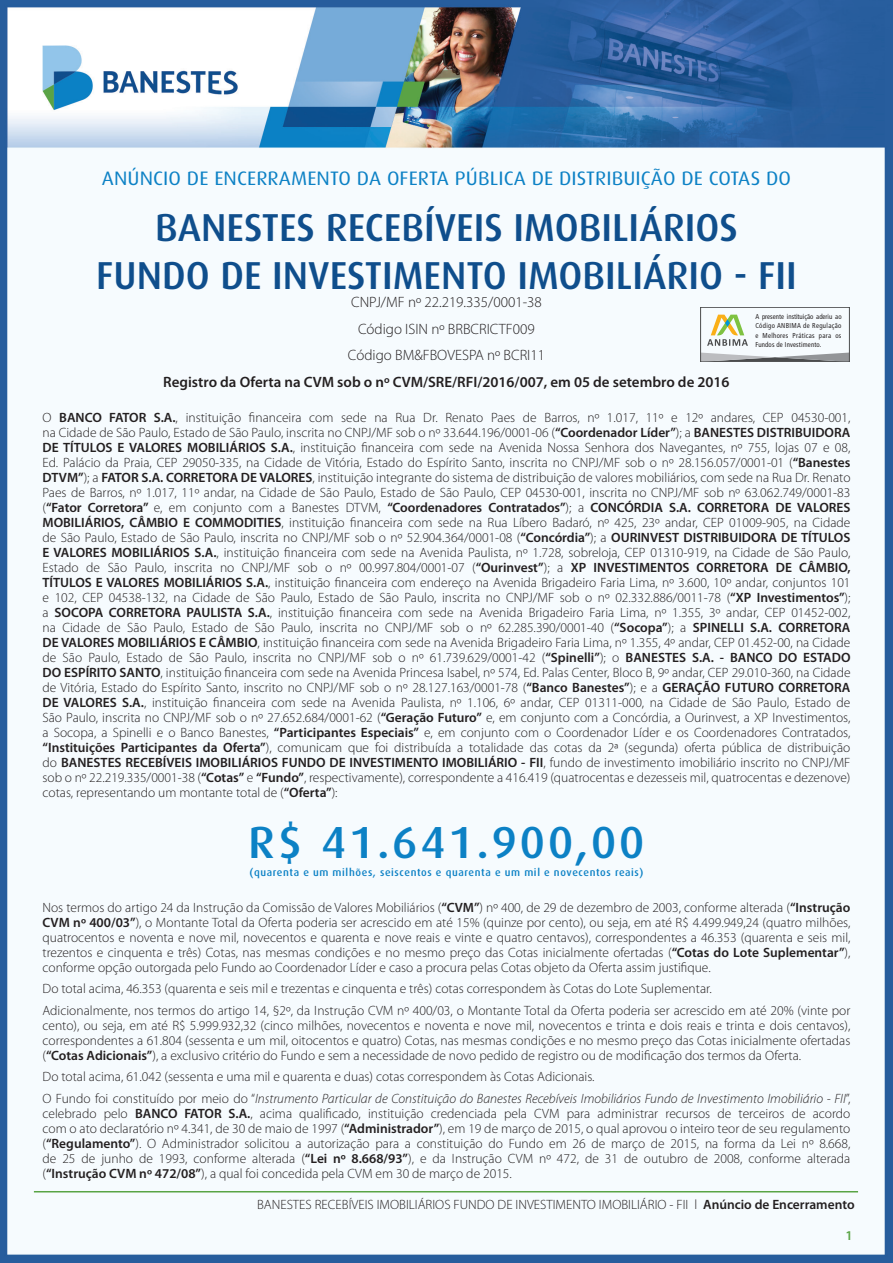
<style>
.page{position:relative;width:893px;height:1263px;background:#fff}
.page>*{position:absolute;margin:0;border:0;box-sizing:border-box;transform-origin:0 0}
.t1{font:500 45px "Dax";letter-spacing:.05em;color:#0c81c5;scale:1.05 1}
.t2{font:500 39px/48px "Dax";color:#0f4e8c;text-align:center}
.t3{font:19.5px "Dax";letter-spacing:.005em;color:#0c81c5;scale:1.06 1}
.t4{font:300 15px/26.5px "Myriad Pro";color:#231f20;text-align:center}
.t5{font:600 15px "Myriad Pro";color:#231f20}
.t6{font:300 13.5px/15px "Myriad Pro";color:#231f20;text-align:justify}
.t7{font:600 13.5px "Myriad Pro";color:#59a445}
.t8{font:500 10.5px "Dax";letter-spacing:.06em;color:#0c81c5}
.t9{font:condensed 7.05px/9.3px "Frutiger";letter-spacing:.045em;color:#231f20;text-align:justify;scale:.95 1}
.s1{font-weight:600}
.s2{font-style:italic}
</style>
<div class="page">
<img style="left:0;top:0;width:893px;height:1263px">
<hr style="left:34px;top:1191px;width:824px;height:1px;background:#59a445">
<svg style="left:707px;top:315px;width:41px;height:31px"></svg>
<svg style="left:702px;top:353px;width:145px;height:7px"></svg>
<div style="left:700px;top:307px;width:149px;height:55px;border:1px solid #4b4c4d"></div>
<h3 class="t3" style="left:102px;top:168px;width:652px">ANÚNCIO DE ENCERRAMENTO DA OFERTA PÚBLICA DE DISTRIBUIÇÃO DE COTAS DO</h3>
<h2 class="t2" style="left:96px;top:204px;width:702px">BANESTES RECEBÍVEIS IMOBILIÁRIOS<br>FUNDO DE INVESTIMENTO IMOBILIÁRIO - FII</h2>
<p class="t4" style="left:348px;top:289px;width:199px">CNPJ/MF nº 22.219.335/0001-38<br>Código ISIN nº BRBCRICTF009<br>Código BM&amp;FBOVESPA nº BCRI11</p>
<p class="t5" style="left:163px;top:374px;width:568px">Registro da Oferta na CVM sob o nº CVM/SRE/RFI/2016/007, em 05 de setembro de 2016</p>
<p class="t9" style="left:755px;top:312px;width:92px">A presente instituição aderiu ao Código ANBIMA de Regulação e Melhores Práticas para os Fundos de Investimento.</p>
<p class="t6" style="left:43px;top:411px;width:809px">O <span class="s1">BANCO FATOR S.A.</span>, instituição financeira com sede na Rua Dr. Renato Paes de Barros, nº 1.017, 11º e 12º andares, CEP 04530-001, na Cidade de São Paulo, Estado de São Paulo, inscrita no CNPJ/MF sob o nº 33.644.196/0001-06 (<span class="s1">“Coordenador Líder”</span>); a <span class="s1">BANESTES DISTRIBUIDORA DE TÍTULOS E VALORES MOBILIÁRIOS S.A.</span>, instituição financeira com sede na Avenida Nossa Senhora dos Navegantes, nº 755, lojas 07 e 08, Ed. Palácio da Praia, CEP 29050-335, na Cidade de Vitória, Estado do Espírito Santo, inscrita no CNPJ/MF sob o nº 28.156.057/0001-01 (<span class="s1">“Banestes DTVM”</span>); a <span class="s1">FATOR S.A. CORRETORA DE VALORES</span>, instituição integrante do sistema de distribuição de valores mobiliários, com sede na Rua Dr. Renato Paes de Barros, nº 1.017, 11º andar, na Cidade de São Paulo, Estado de São Paulo, CEP 04530-001, inscrita no CNPJ/MF sob nº 63.062.749/0001-83 (<span class="s1">“Fator Corretora”</span> e, em conjunto com a Banestes DTVM, <span class="s1">“Coordenadores Contratados”</span>); a <span class="s1">CONCÓRDIA S.A. CORRETORA DE VALORES MOBILIÁRIOS, CÂMBIO E COMMODITIES</span>, instituição financeira com sede na Rua Líbero Badaró, nº 425, 23º andar, CEP 01009-905, na Cidade de São Paulo, Estado de São Paulo, inscrita no CNPJ/MF sob o nº 52.904.364/0001-08 (<span class="s1">“Concórdia”</span>); a <span class="s1">OURINVEST DISTRIBUIDORA DE TÍTULOS E VALORES MOBILIÁRIOS S.A.</span>, instituição financeira com sede na Avenida Paulista, nº 1.728, sobreloja, CEP 01310-919, na Cidade de São Paulo, Estado de São Paulo, inscrita no CNPJ/MF sob o nº 00.997.804/0001-07 (<span class="s1">“Ourinvest”</span>); a <span class="s1">XP INVESTIMENTOS CORRETORA DE CÂMBIO, TÍTULOS E VALORES MOBILIÁRIOS S.A.</span>, instituição financeira com endereço na Avenida Brigadeiro Faria Lima, nº 3.600, 10º andar, conjuntos 101 e 102, CEP 04538-132, na Cidade de São Paulo, Estado de São Paulo, inscrita no CNPJ/MF sob o nº 02.332.886/0011-78 (<span class="s1">“XP Investimentos”</span>); a <span class="s1">SOCOPA CORRETORA PAULISTA S.A.</span>, instituição financeira com sede na Avenida Brigadeiro Faria Lima, nº 1.355, 3º andar, CEP 01452-002, na Cidade de São Paulo, Estado de São Paulo, inscrita no CNPJ/MF sob o nº 62.285.390/0001-40 (<span class="s1">“Socopa”</span>); a <span class="s1">SPINELLI S.A. CORRETORA DE VALORES MOBILIÁRIOS E CÂMBIO</span>, instituição financeira com sede na Avenida Brigadeiro Faria Lima, nº 1.355, 4º andar, CEP 01.452-00, na Cidade de São Paulo, Estado de São Paulo, inscrita no CNPJ/MF sob o nº 61.739.629/0001-42 (<span class="s1">“Spinelli”</span>); o <span class="s1">BANESTES S.A. - BANCO DO ESTADO DO ESPÍRITO SANTO</span>, instituição financeira com sede na Avenida Princesa Isabel, nº 574, Ed. Palas Center, Bloco B, 9º andar, CEP 29.010-360, na Cidade de Vitória, Estado do Espírito Santo, inscrito no CNPJ/MF sob o nº 28.127.163/0001-78 (<span class="s1">“Banco Banestes”</span>); e a <span class="s1">GERAÇÃO FUTURO CORRETORA DE VALORES S.A.</span>, instituição financeira com sede na Avenida Paulista, nº 1.106, 6º andar, CEP 01311-000, na Cidade de São Paulo, Estado de São Paulo, inscrita no CNPJ/MF sob o nº 27.652.684/0001-62 (<span class="s1">“Geração Futuro”</span> e, em conjunto com a Concórdia, a Ourinvest, a XP Investimentos, a Socopa, a Spinelli e o Banco Banestes, <span class="s1">“Participantes Especiais”</span> e, em conjunto com o Coordenador Líder e os Coordenadores Contratados, <span class="s1">“Instituições Participantes da Oferta”</span>), comunicam que foi distribuída a totalidade das cotas da 2ª (segunda) oferta pública de distribuição do <span class="s1">BANESTES RECEBÍVEIS IMOBILIÁRIOS FUNDO DE INVESTIMENTO IMOBILIÁRIO - FII</span>, fundo de investimento imobiliário inscrito no CNPJ/MF sob o nº 22.219.335/0001-38 (<span class="s1">“Cotas”</span> e <span class="s1">“Fundo”</span>, respectivamente), correspondente a 416.419 (quatrocentas e dezesseis mil, quatrocentas e dezenove) cotas, representando um montante total de (<span class="s1">“Oferta”</span>):</p>
<h1 class="t1" style="left:248px;top:817px;width:379px">R$ 41.641.900,00</h1>
<p class="t8" style="left:249px;top:866px;width:396px">(quarenta e um milhões, seiscentos e quarenta e um mil e novecentos reais)</p>
<p class="t6" style="left:43px;top:900px;width:809px">Nos termos do artigo 24 da Instrução da Comissão de Valores Mobiliários (<span class="s1">“CVM”</span>) nº 400, de 29 de dezembro de 2003, conforme alterada (<span class="s1">“Instrução CVM nº 400/03”</span>), o Montante Total da Oferta poderia ser acrescido em até 15% (quinze por cento), ou seja, em até R$ 4.499.949,24 (quatro milhões, quatrocentos e noventa e nove mil, novecentos e quarenta e nove reais e vinte e quatro centavos), correspondentes a 46.353 (quarenta e seis mil, trezentos e cinquenta e três) Cotas, nas mesmas condições e no mesmo preço das Cotas inicialmente ofertadas (<span class="s1">“Cotas do Lote Suplementar”</span>), conforme opção outorgada pelo Fundo ao Coordenador Líder e caso a procura pelas Cotas objeto da Oferta assim justifique.</p>
<p class="t6" style="left:43px;top:978px;width:809px;line-height:21.5px">Do total acima, 46.353 (quarenta e seis mil e trezentas e cinquenta e três) cotas correspondem às Cotas do Lote Suplementar.<br>Adicionalmente, nos termos do artigo 14, §2º, da Instrução CVM nº 400/03, o Montante Total da Oferta poderia ser acrescido em até 20% (vinte por</p>
<p class="t6" style="left:43px;top:1018px;width:809px">cento), ou seja, em até R$ 5.999.932,32 (cinco milhões, novecentos e noventa e nove mil, novecentos e trinta e dois reais e trinta e dois centavos), correspondentes a 61.804 (sessenta e um mil, oitocentos e quatro) Cotas, nas mesmas condições e no mesmo preço das Cotas inicialmente ofertadas (<span class="s1">“Cotas Adicionais”</span>), a exclusivo critério do Fundo e sem a necessidade de novo pedido de registro ou de modificação dos termos da Oferta.</p>
<p class="t6" style="left:43px;top:1066px;width:809px;line-height:21.5px">Do total acima, 61.042 (sessenta e uma mil e quarenta e duas) cotas correspondem às Cotas Adicionais.<br>O Fundo foi constituído por meio do “<span class="s2">Instrumento Particular de Constituição do Banestes Recebíveis Imobiliários Fundo de Investimento Imobiliário - FII</span>”,</p>
<p class="t6" style="left:43px;top:1106px;width:809px">celebrado pelo <span class="s1">BANCO FATOR S.A.</span>, acima qualificado, instituição credenciada pela CVM para administrar recursos de terceiros de acordo com o ato declaratório nº 4.341, de 30 de maio de 1997 (<span class="s1">“Administrador”</span>), em 19 de março de 2015, o qual aprovou o inteiro teor de seu regulamento (<span class="s1">“Regulamento”</span>). O Administrador solicitou a autorização para a constituição do Fundo em 26 de março de 2015, na forma da Lei nº 8.668, de 25 de junho de 1993, conforme alterada (<span class="s1">“Lei nº 8.668/93”</span>), e da Instrução CVM nº 472, de 31 de outubro de 2008, conforme alterada (<span class="s1">“Instrução CVM nº 472/08”</span>), a qual foi concedida pela CVM em 30 de março de 2015.</p>
<p class="t6" style="left:257px;top:1197px;width:599px">BANESTES RECEBÍVEIS IMOBILIÁRIOS FUNDO DE INVESTIMENTO IMOBILIÁRIO - FII l <span class="s1">Anúncio de Encerramento</span></p>
<p class="t7" style="left:845px;top:1228px;width:9px">1</p>
</div>
